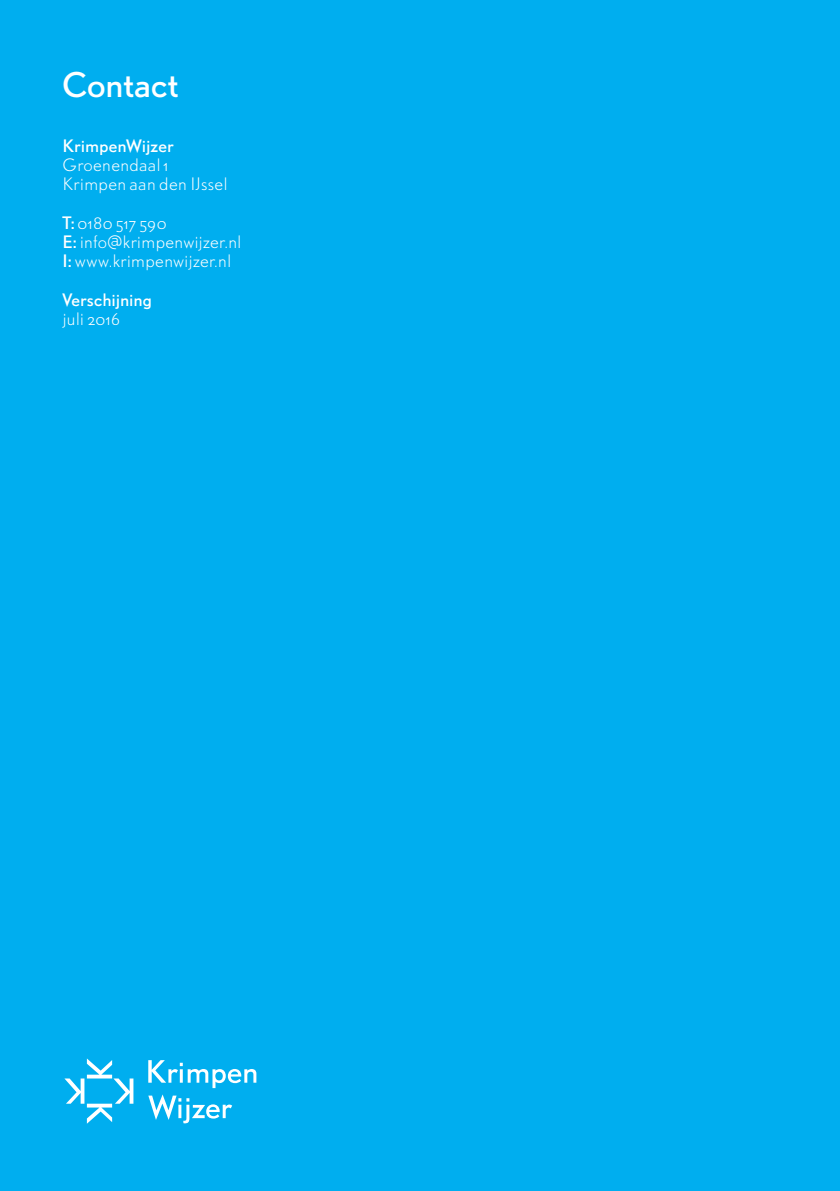
<style>
.page{position:relative;width:840px;height:1191px;background:#fff}
.page>*{position:absolute;margin:0;border:0;box-sizing:border-box;transform-origin:0 0}
.t1{font:32px "DTL Nobel ST";letter-spacing:-.005em;color:#fff}
.t2{font:16px/19.2px "DTL Nobel ST Light";letter-spacing:.005em;color:#fff}
.t3{font:16px "DTL Nobel ST";color:#fff}
.s1{font-family:"DTL Nobel ST"}
</style>
<div class="page">
<div style="left:0;top:0;width:839px;height:1191px;background:#00aeef"></div>
<svg style="left:148px;top:1060px;width:108px;height:28px"></svg>
<svg style="left:148px;top:1094px;width:84px;height:29px"></svg>
<svg style="left:64px;top:1058px;width:69px;height:65px"></svg>
<h1 class="t1" style="left:62px;top:63px;width:117px">Contact</h1>
<p class="t3" style="left:62px;top:135px;width:112px">KrimpenWijzer</p>
<p class="t2" style="left:62px;top:155px;width:167px">Groenendaal 1<br>Krimpen aan den IJssel</p>
<p class="t2" style="left:62px;top:213px;width:181px"><span class="s1">T:</span> 0180 517 590<br><span class="s1">E:</span> info@krimpenwijzer.nl<br><span class="s1">I:</span> www.krimpenwijzer.nl</p>
<p class="t3" style="left:62px;top:289px;width:91px">Verschijning</p>
<p class="t2" style="left:62px;top:309px;width:59px">juli 2016</p>
</div>
